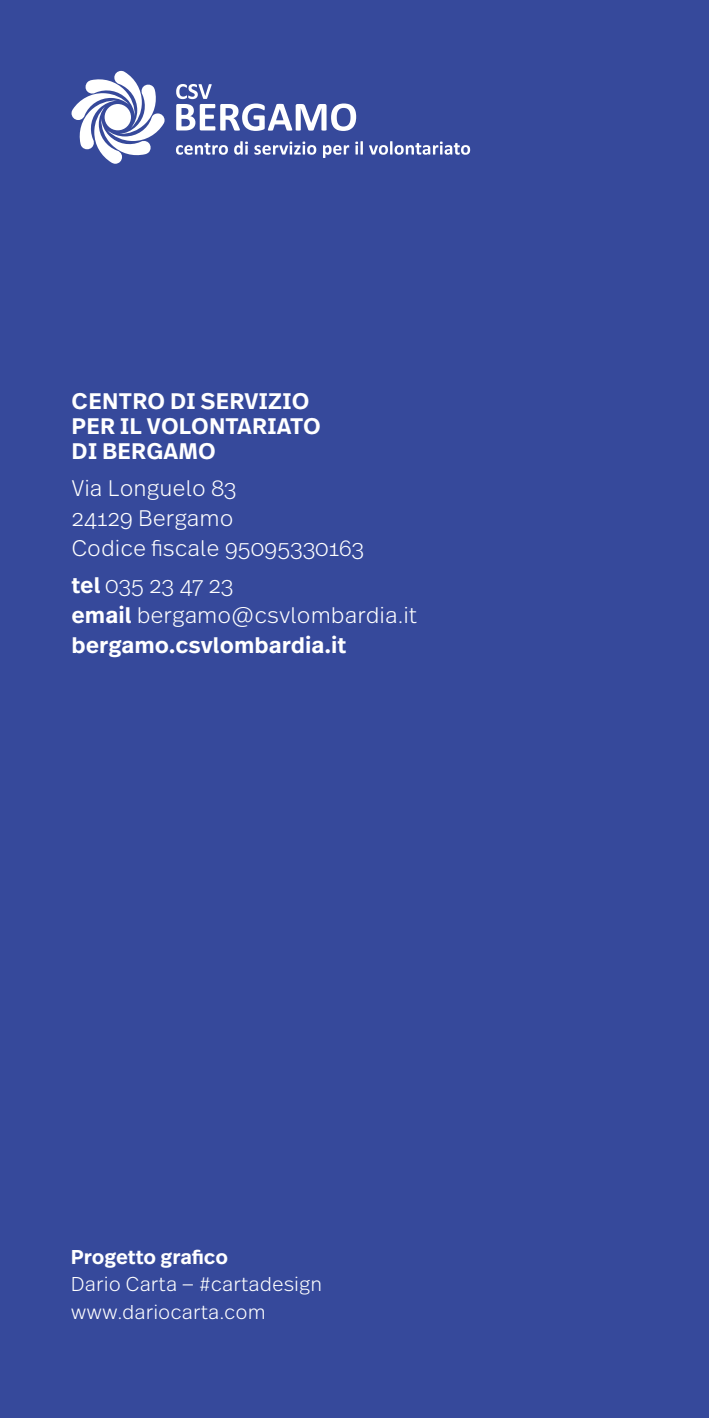
<style>
.page{position:relative;width:709px;height:1418px;background:#fff}
.page>*{position:absolute;margin:0;border:0;box-sizing:border-box;transform-origin:0 0}
.t1{font:300 22.5px/30px "Real Text Pro";color:#fff}
.t2{font:600 22.5px/25px "Real Text Pro";letter-spacing:.01em;color:#fff}
.t3{font:300 20px/27.5px "Real Text Pro";color:#fff}
.t4{font:600 20px "Real Text Pro";color:#fff}
.s1{font-weight:600}
</style>
<div class="page">
<div style="left:0;top:0;width:709px;height:1417px;background:#36499b"></div>
<svg style="left:71px;top:71px;width:93px;height:93px"></svg>
<svg style="left:176px;top:84px;width:180px;height:47px"></svg>
<svg style="left:176px;top:143px;width:52px;height:12px"></svg>
<svg style="left:234px;top:141px;width:14px;height:14px"></svg>
<svg style="left:254px;top:141px;width:62px;height:14px"></svg>
<svg style="left:323px;top:145px;width:26px;height:13px"></svg>
<svg style="left:355px;top:141px;width:8px;height:14px"></svg>
<svg style="left:369px;top:141px;width:101px;height:14px"></svg>
<p class="t2" style="left:72px;top:388px;width:251px">CENTRO DI SERVIZIO<br>PER IL VOLONTARIATO<br>DI BERGAMO</p>
<p class="t1" style="left:72px;top:472px;width:294px">Via Longuelo 83<br>24129 Bergamo<br>Codice fiscale 95095330163</p>
<p class="t1" style="left:72px;top:569px;width:347px"><span class="s1">tel</span> 035 23 47 23<br><span class="s1">email</span> bergamo@csvlombardia.it <span class="s1">bergamo.csvlombardia.it</span></p>
<p class="t4" style="left:71px;top:1242px;width:159px">Progetto grafico</p>
<p class="t3" style="left:71px;top:1269px;width:253px">Dario Carta — #cartadesign www.dariocarta.com</p>
</div>
